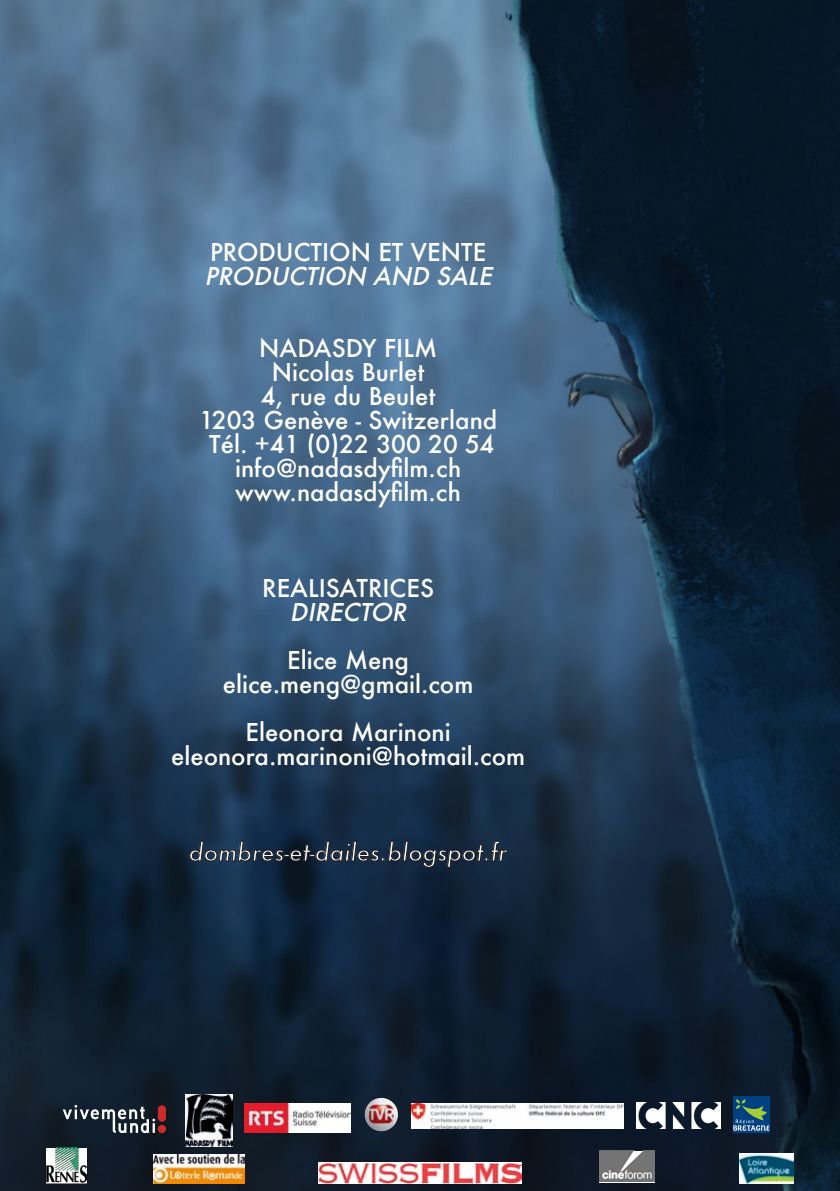
<style>
.page{position:relative;width:840px;height:1191px;background:#fff}
.page>*{position:absolute;margin:0;border:0;box-sizing:border-box;transform-origin:0 0}
.t1{font:500 24px "Futura";color:#fff}
.t2{font:italic 500 24px "Futura";color:#fff}
.t3{font:italic 500 24px "Futura";color:#fff}
</style>
<div class="page">
<img style="left:0;top:0;width:839px;height:1191px">
<svg style="left:189px;top:840px;width:319px;height:28px;background:#15283d"></svg>
<img style="left:739px;top:1153px;width:54px;height:30px">
<img style="left:363px;top:1096px;width:36px;height:36px">
<svg style="left:63px;top:1105px;width:103px;height:28px;background:#494e58"></svg>
<div style="left:158px;top:1114px;width:8px;height:7px;background:#cc2c27;border-radius:50%"></div>
<div style="left:158px;top:1125px;width:8px;height:8px;background:#cc2c27;border-radius:50%"></div>
<svg style="left:732px;top:1096px;width:37px;height:36px"></svg>
<svg style="left:732px;top:1099px;width:37px;height:31px"></svg>
<img style="left:635px;top:1102px;width:85px;height:26px">
<img style="left:153px;top:1154px;width:92px;height:29px">
<div style="left:598px;top:1150px;width:56px;height:32px;background:#747474"></div>
<img style="left:598px;top:1150px;width:56px;height:31px">
<img style="left:411px;top:1103px;width:212px;height:26px">
<img style="left:245px;top:1103px;width:106px;height:29px">
<img style="left:318px;top:1162px;width:203px;height:21px">
<img style="left:185px;top:1094px;width:47px;height:53px">
<img style="left:46px;top:1147px;width:40px;height:36px">
<p class="t1" style="left:210px;top:235px;width:277px">PRODUCTION ET VENTE</p>
<p class="t3" style="left:204px;top:259px;width:295px">PRODUCTION AND SALE</p>
<p class="t1" style="left:259px;top:331px;width:179px">NADASDY FILM</p>
<p class="t1" style="left:272px;top:355px;width:154px">Nicolas Burlet</p>
<p class="t1" style="left:261px;top:379px;width:176px">4, rue du Beulet</p>
<p class="t1" style="left:199px;top:403px;width:299px">1203 Genève - Switzerland</p>
<p class="t1" style="left:209px;top:427px;width:286px">Tél. +41 (0)22 300 20 54</p>
<p class="t1" style="left:235px;top:451px;width:227px">info@nadasdyfilm.ch</p>
<p class="t1" style="left:235px;top:475px;width:227px">www.nadasdyfilm.ch</p>
<p class="t1" style="left:262px;top:571px;width:173px">REALISATRICES</p>
<p class="t3" style="left:290px;top:595px;width:123px">DIRECTOR</p>
<p class="t1" style="left:287px;top:643px;width:123px">Elice Meng</p>
<p class="t1" style="left:223px;top:667px;width:252px">elice.meng@gmail.com</p>
<p class="t1" style="left:245px;top:715px;width:206px">Eleonora Marinoni</p>
<p class="t1" style="left:171px;top:739px;width:355px">eleonora.marinoni@hotmail.com</p>
<p class="t2" style="left:189px;top:835px;width:320px">dombres-et-dailes.blogspot.fr</p>
</div>
